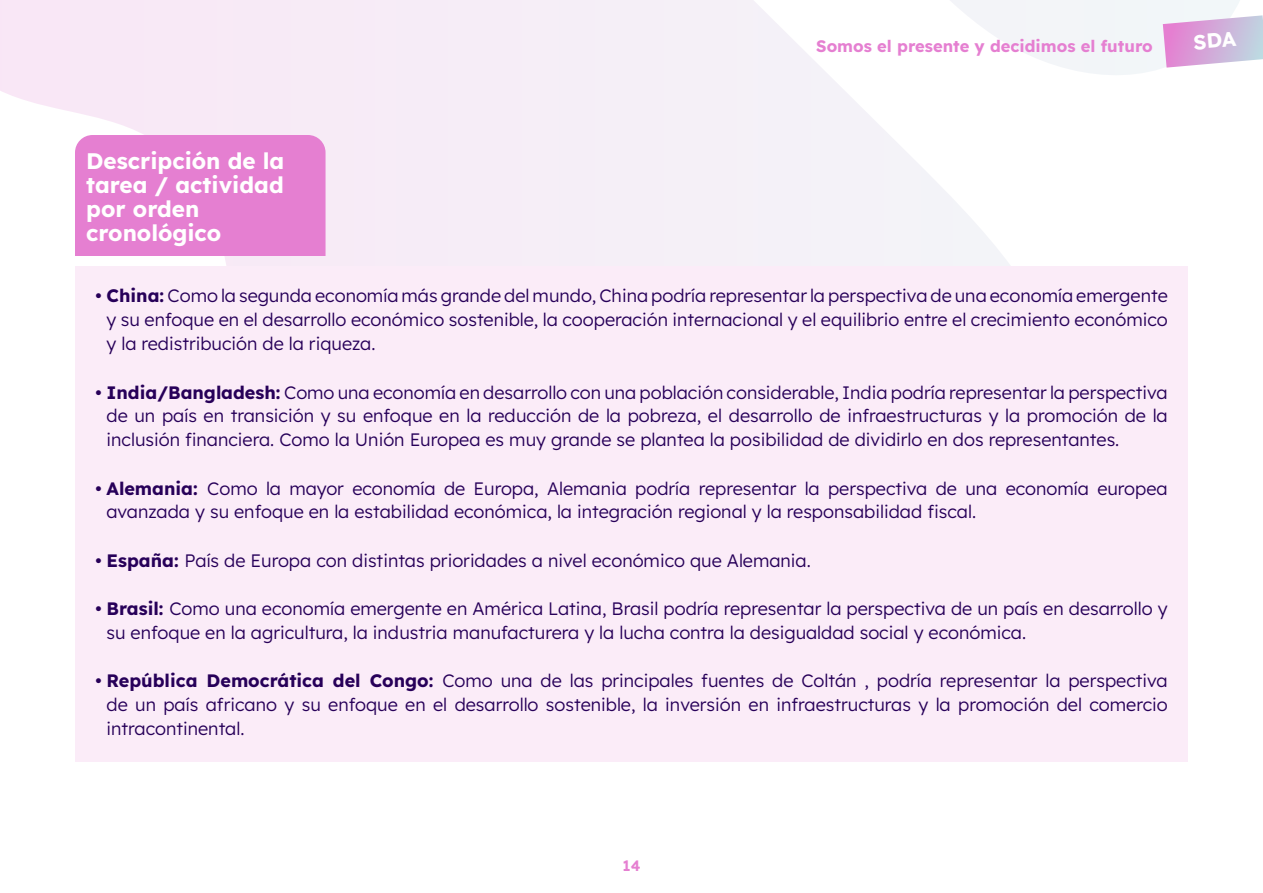
<style>
.page{position:relative;width:1263px;height:893px;background:#fff}
.page>*{position:absolute;margin:0;border:0;box-sizing:border-box;transform-origin:0 0}
.t1{font:700 22.5px/24px "Lexend";color:#fff}
.t2{font:300 18px/24px "Lexend";color:#270059;text-align:justify}
.t3{font:700 16.5px "Lexend";color:#e57fd1}
.t4{font:600 15px "Lexend";color:#e57fd1}
.s1{font-weight:700}
</style>
<div class="page">
<svg style="left:0;top:0;width:1240px;height:266px"></svg>
<div style="left:75px;top:266px;width:1113px;height:496px;background:#fbecf8"></div>
<div style="left:75px;top:135px;width:250px;height:121px;background:#e57fd1"></div>
<svg style="left:1163px;top:15px;width:100px;height:53px"></svg>
<p class="t1" style="left:86px;top:147px;width:200px">Descripción de la tarea / actividad por orden cronológico</p>
<p class="t3" style="left:816px;top:34px;width:338px">Somos el presente y decidimos el futuro</p>
<p class="t2" style="left:107px;top:283px;width:1063px;text-indent:-11px"><span class="s1">• China:</span> Como la segunda economía más grande del mundo, China podría representar la perspectiva de una economía emergente y su enfoque en el desarrollo económico sostenible, la cooperación internacional y el equilibrio entre el crecimiento económico y la redistribución de la riqueza.</p>
<p class="t2" style="left:107px;top:379px;width:1063px;text-indent:-11px"><span class="s1">• India/Bangladesh:</span> Como una economía en desarrollo con una población considerable, India podría representar la perspectiva de un país en transición y su enfoque en la reducción de la pobreza, el desarrollo de infraestructuras y la promoción de la inclusión financiera. Como la Unión Europea es muy grande se plantea la posibilidad de dividirlo en dos representantes.</p>
<p class="t2" style="left:107px;top:475px;width:1063px;text-indent:-11px"><span class="s1">• Alemania:</span> Como la mayor economía de Europa, Alemania podría representar la perspectiva de una economía europea avanzada y su enfoque en la estabilidad económica, la integración regional y la responsabilidad fiscal.</p>
<p class="t2" style="left:96px;top:547px;width:717px"><span class="s1">• España:</span> País de Europa con distintas prioridades a nivel económico que Alemania.</p>
<p class="t2" style="left:107px;top:595px;width:1063px;text-indent:-11px"><span class="s1">• Brasil:</span> Como una economía emergente en América Latina, Brasil podría representar la perspectiva de un país en desarrollo y su enfoque en la agricultura, la industria manufacturera y la lucha contra la desigualdad social y económica.</p>
<p class="t2" style="left:107px;top:667px;width:1063px;text-indent:-11px"><span class="s1">• República Democrática del Congo:</span> Como una de las principales fuentes de Coltán , podría representar la perspectiva de un país africano y su enfoque en el desarrollo sostenible, la inversión en infraestructuras y la promoción del comercio intracontinental.</p>
<p class="t4" style="left:622px;top:855px;width:19px">14</p>
</div>
